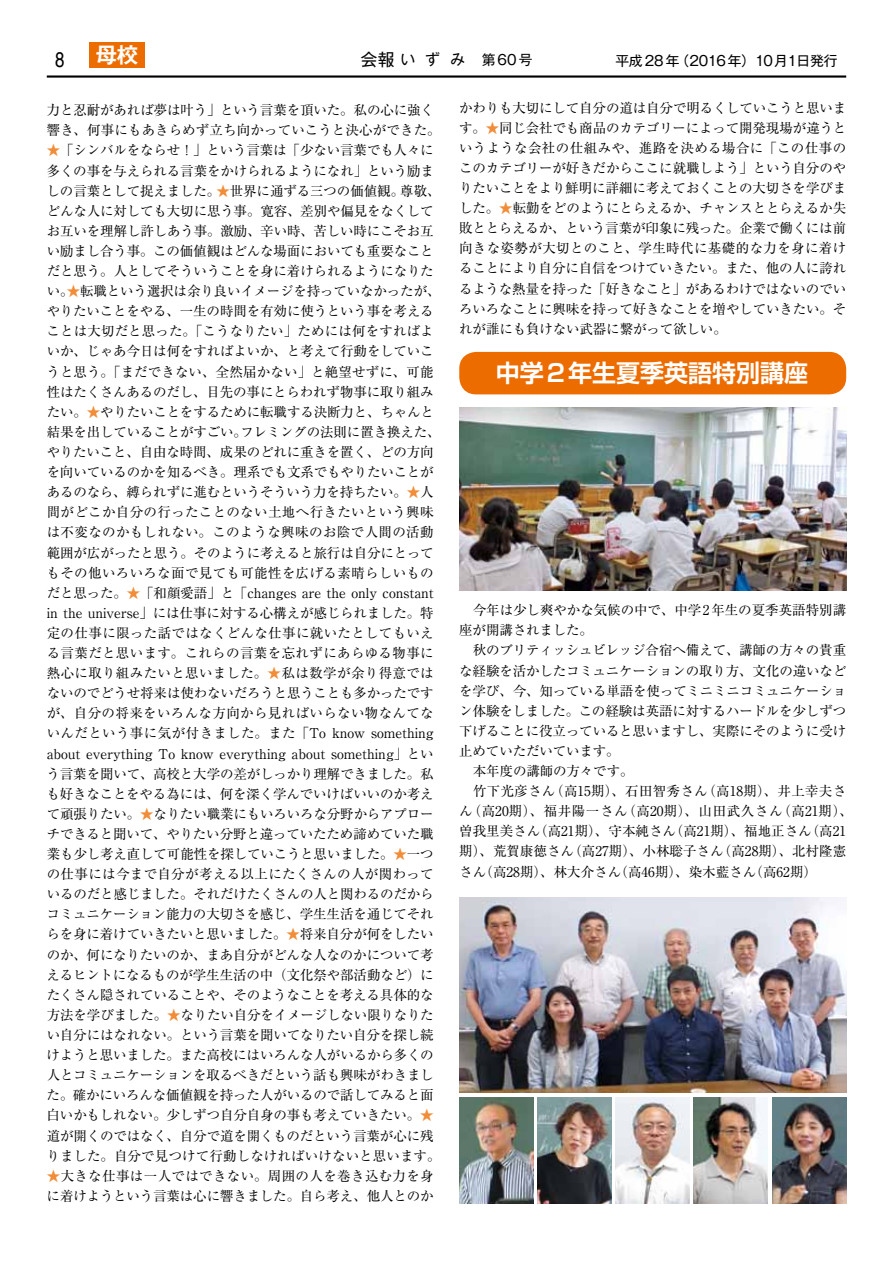
<style>
.page{position:relative;width:893px;height:1263px;background:#fff}
.page>*{position:absolute;margin:0;border:0;box-sizing:border-box;transform-origin:0 0}
.t1{font:700 24px "Shin Go Pro De";color:#fff}
.t2{font:700 21.3px "Gothic MB101 Pro De";color:#fff}
.t3{font:21.3px "Helvetica";color:#000;scale:.8 1}
.t4{font:13.8px "Gothic MB101 Pro";letter-spacing:.005em;color:#000}
.t5{font:13.5px/20.1px "Ryumin Pro";letter-spacing:-.01em;color:#000}
.s1{font-size:16.95px}
.s2{font-size:14.85px}
.s3{color:#f18c38}
</style>
<div class="page">
<hr style="left:47px;top:75px;width:799px;height:3px;background:#000">
<div style="left:89px;top:43px;width:56px;height:25px;background:#ed6c00"></div>
<div style="left:459px;top:352px;width:387px;height:42px;background:#ed6c00;border-radius:17px"></div>
<img style="left:459px;top:407px;width:387px;height:183px">
<img style="left:459px;top:897px;width:387px;height:196px">
<img style="left:459px;top:1097px;width:74px;height:106px">
<img style="left:537px;top:1097px;width:74px;height:106px">
<img style="left:616px;top:1097px;width:74px;height:106px">
<img style="left:694px;top:1097px;width:74px;height:106px">
<img style="left:772px;top:1097px;width:74px;height:106px">
<h2 class="t3" style="left:55px;top:43px;width:13px">8</h2>
<h2 class="t2" style="left:96px;top:38px;width:44px">母校</h2>
<p class="t4" style="left:360px;top:48px;width:174px"><span class="s1">会報</span> <span class="s2">い ず み</span> 第60号</p>
<p class="t4" style="left:615px;top:50px;width:224px">平成28年（2016年）10月１日発行</p>
<p class="t5" style="left:459px;top:97px;width:389px;text-align:justify">かわりも大切にして自分の道は自分で明るくしていこうと思います。<span class="s3">★</span>同じ会社でも商品のカテゴリーによって開発現場が違うというような会社の仕組みや、進路を決める場合に「この仕事のこのカテゴリーが好きだからここに就職しよう」という自分のやりたいことをより鮮明に詳細に考えておくことの大切さを学びました。<span class="s3">★</span>転勤をどのようにとらえるか、チャンスととらえるか失敗ととらえるか、という言葉が印象に残った。企業で働くには前向きな姿勢が大切とのこと、学生時代に基礎的な力を身に着けることにより自分に自信をつけていきたい。また、他の人に誇れるような熱量を持った「好きなこと」があるわけではないのでいろいろなことに興味を持って好きなことを増やしていきたい。それが誰にも負けない武器に繋がって欲しい。</p>
<p class="t5" style="left:47px;top:99px;width:395px">力と忍耐があれば夢は叶う」という言葉を頂いた。私の心に強く響き、何事にもあきらめず立ち向かっていこうと決心ができた。</p>
<p class="t5" style="left:47px;top:139px;width:396px"><span class="s3">★</span>「シンバルをならせ！」という言葉は「少ない言葉でも人々に多くの事を与えられる言葉をかけられるようになれ」という励ましの言葉として捉えました。<span class="s3">★</span>世界に通ずる三つの価値観。尊敬、どんな人に対しても大切に思う事。寛容、差別や偏見をなくしてお互いを理解し許しあう事。激励、辛い時、苦しい時にこそお互い励まし合う事。この価値観はどんな場面においても重要なことだと思う。人としてそういうことを身に着けられるようになりたい。<span class="s3">★</span>転職という選択は余り良いイメージを持っていなかったが、やりたいことをやる、一生の時間を有効に使うという事を考えることは大切だと思った。「こうなりたい」ためには何をすればよいか、じゃあ今日は何をすればよいか、と考えて行動をしていこうと思う。「まだできない、全然届かない」と絶望せずに、可能性はたくさんあるのだし、目先の事にとらわれず物事に取り組みたい。<span class="s3">★</span>やりたいことをするために転職する決断力と、ちゃんと結果を出していることがすごい。フレミングの法則に置き換えた、やりたいこと、自由な時間、成果のどれに重きを置く、どの方向を向いているのかを知るべき。理系でも文系でもやりたいことがあるのなら、縛られずに進むというそういう力を持ちたい。<span class="s3">★</span>人間がどこか自分の行ったことのない土地へ行きたいという興味は不変なのかもしれない。このような興味のお陰で人間の活動範囲が広がったと思う。そのように考えると旅行は自分にとってもその他いろいろな面で見ても可能性を広げる素晴らしいものだと思った。<span class="s3">★</span>「和顔愛語」と「changes are the only constant in the universe」には仕事に対する心構えが感じられました。特定の仕事に限った話ではなくどんな仕事に就いたとしてもいえる言葉だと思います。これらの言葉を忘れずにあらゆる物事に熱心に取り組みたいと思いました。<span class="s3">★</span>私は数学が余り得意ではないのでどうせ将来は使わないだろうと思うことも多かったですが、自分の将来をいろんな方向から見ればいらない物なんてないんだという事に気が付きました。また「To know something about everything To know everything about something」という言葉を聞いて、高校と大学の差がしっかり理解できました。私も好きなことをやる為には、何を深く学んでいけばいいのか考えて頑張りたい。<span class="s3">★</span>なりたい職業にもいろいろな分野からアプローチできると聞いて、やりたい分野と違っていたため諦めていた職業も少し考え直して可能性を探していこうと思いました。<span class="s3">★</span>一つの仕事には今まで自分が考える以上にたくさんの人が関わっているのだと感じました。それだけたくさんの人と関わるのだからコミュニケーション能力の大切さを感じ、学生生活を通じてそれらを身に着けていきたいと思いました。<span class="s3">★</span>将来自分が何をしたいのか、何になりたいのか、まあ自分がどんな人なのかについて考えるヒントになるものが学生生活の中（文化祭や部活動など）にたくさん隠されていることや、そのようなことを考える具体的な方法を学びました。<span class="s3">★</span>なりたい自分をイメージしない限りなりたい自分にはなれない。という言葉を聞いてなりたい自分を探し続けようと思いました。また高校にはいろんな人がいるから多くの人とコミュニケーションを取るべきだという話も興味がわきました。確かにいろんな価値観を持った人がいるので話してみると面白いかもしれない。少しずつ自分自身の事も考えていきたい。<span class="s3">★</span>道が開くのではなく、自分で道を開くものだという言葉が心に残りました。自分で見つけて行動しなければいけないと思います。</p>
<p class="t5" style="left:47px;top:1165px;width:389px"><span class="s3">★</span>大きな仕事は一人ではできない。周囲の人を巻き込む力を身に着けようという言葉は心に響きました。自ら考え、他人とのか</p>
<h1 class="t1" style="left:496px;top:353px;width:314px">中学2年生夏季英語特別講座</h1>
<p class="t5" style="left:459px;top:599px;width:395px">　今年は少し爽やかな気候の中で、中学2年生の夏季英語特別講座が開講されました。<br>　秋のブリティッシュビレッジ合宿へ備えて、講師の方々の貴重な経験を活かしたコミュニケーションの取り方、文化の違いなどを学び、今、知っている単語を使ってミニミニコミュニケーション体験をしました。この経験は英語に対するハードルを少しずつ下げることに役立っていると思いますし、実際にそのように受け止めていただいています。<br>　本年度の講師の方々です。<br>　竹下光彦さん（高15期）、石田智秀さん（高18期）、井上幸夫さん（高20期）、福井陽一さん（高20期）、山田武久さん（高21期）、曽我里美さん（高21期）、守本純さん（高21期）、福地正さん（高21期）、荒賀康徳さん（高27期）、小林聡子さん（高28期）、北村隆憲さん（高28期）、林大介さん（高46期）、染木藍さん（高62期）</p>
</div>
